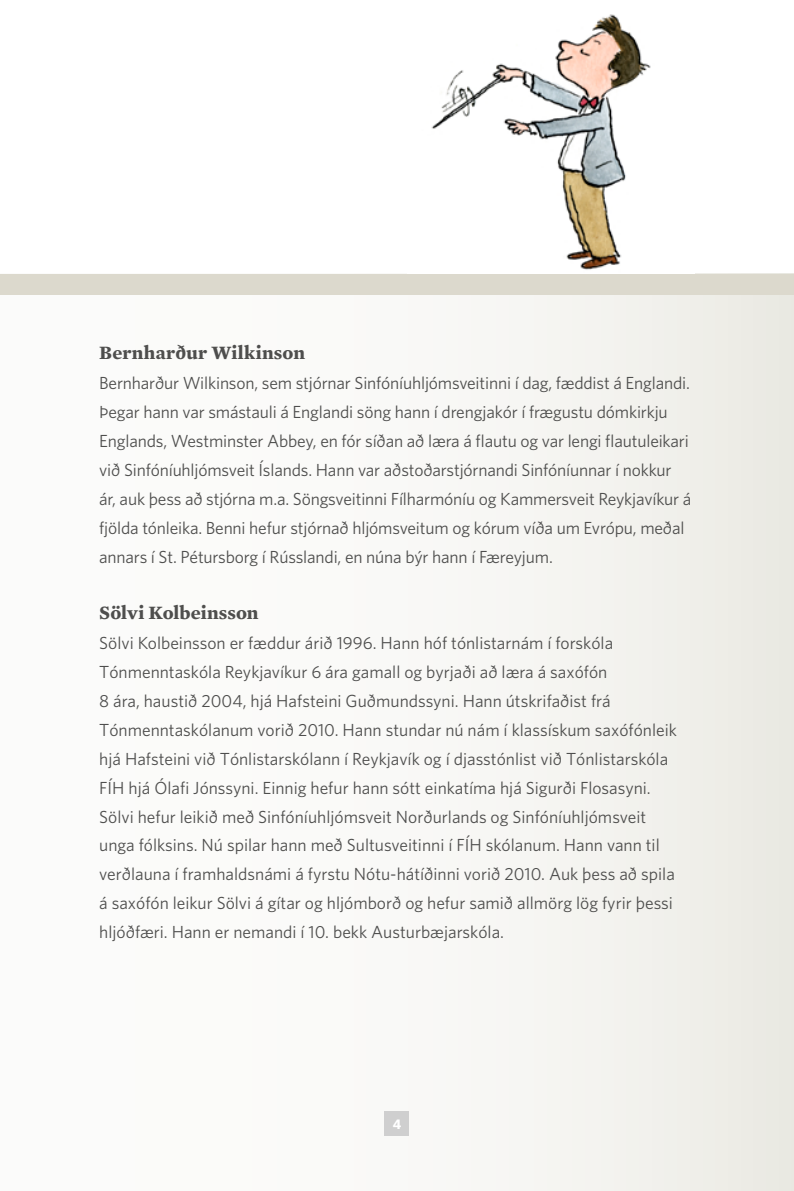
<style>
.page{position:relative;width:794px;height:1191px;background:#fff}
.page>*{position:absolute;margin:0;border:0;box-sizing:border-box;transform-origin:0 0}
.t1{font:700 19.25px "Mercury Text G2";letter-spacing:.005em;color:#4e4e4d}
.t2{font:17.5px/28.9px "Whitney";color:#4e4e4d}
.t3{font:700 14px "Whitney";color:#fff}
</style>
<div class="page">
<div style="left:0;top:274px;width:794px;height:917px;background:linear-gradient(to right,#fff,#efeee9)"></div>
<div style="left:384px;top:1111px;width:25px;height:25px;background:#cfcfcf"></div>
<div style="left:0;top:274px;width:794px;height:21px;background:#dcd9cd"></div>
<img style="left:431px;top:14px;width:220px;height:256px">
<p class="t1" style="left:99px;top:340px;width:207px">Bernharður Wilkinson</p>
<p class="t2" style="left:99px;top:368px;width:593px">Bernharður Wilkinson, sem stjórnar Sinfóníuhljómsveitinni í dag, fæddist á Englandi.<br>Þegar hann var smástauli á Englandi söng hann í drengjakór í frægustu dómkirkju Englands, Westminster Abbey, en fór síðan að læra á flautu og var lengi flautuleikari við Sinfóníuhljómsveit Íslands. Hann var aðstoðarstjórnandi Sinfóníunnar í nokkur ár, auk þess að stjórna m.a. Söngsveitinni Fílharmóníu og Kammersveit Reykjavíkur á fjölda tónleika. Benni hefur stjórnað hljómsveitum og kórum víða um Evrópu, meðal annars í St. Pétursborg í Rússlandi, en núna býr hann í Færeyjum.</p>
<p class="t1" style="left:99px;top:600px;width:161px">Sölvi Kolbeinsson</p>
<p class="t2" style="left:99px;top:628px;width:579px">Sölvi Kolbeinsson er fæddur árið 1996. Hann hóf tónlistarnám í forskóla Tónmenntaskóla Reykjavíkur 6 ára gamall og byrjaði að læra á saxófón<br>8 ára, haustið 2004, hjá Hafsteini Guðmundssyni. Hann útskrifaðist frá Tónmenntaskólanum vorið 2010. Hann stundar nú nám í klassískum saxófónleik hjá Hafsteini við Tónlistarskólann í Reykjavík og í djasstónlist við Tónlistarskóla FÍH hjá Ólafi Jónssyni. Einnig hefur hann sótt einkatíma hjá Sigurði Flosasyni.<br>Sölvi hefur leikið með Sinfóníuhljómsveit Norðurlands og Sinfóníuhljómsveit unga fólksins. N ú spilar hann með Sultusveitinni í FÍH skólanum. Hann vann til verðlauna í framhaldsnámi á fyrstu Nótu-hátíðinni vorið 2010. Auk þess að spila á saxófón leikur Sölvi á gítar og hljómborð og hefur samið allmörg lög fyrir þessi hljóðfæri. Hann er nemandi í 10. bekk Austurbæjarskóla.</p>
<p class="t3" style="left:393px;top:1115px;width:10px">4</p>
</div>
